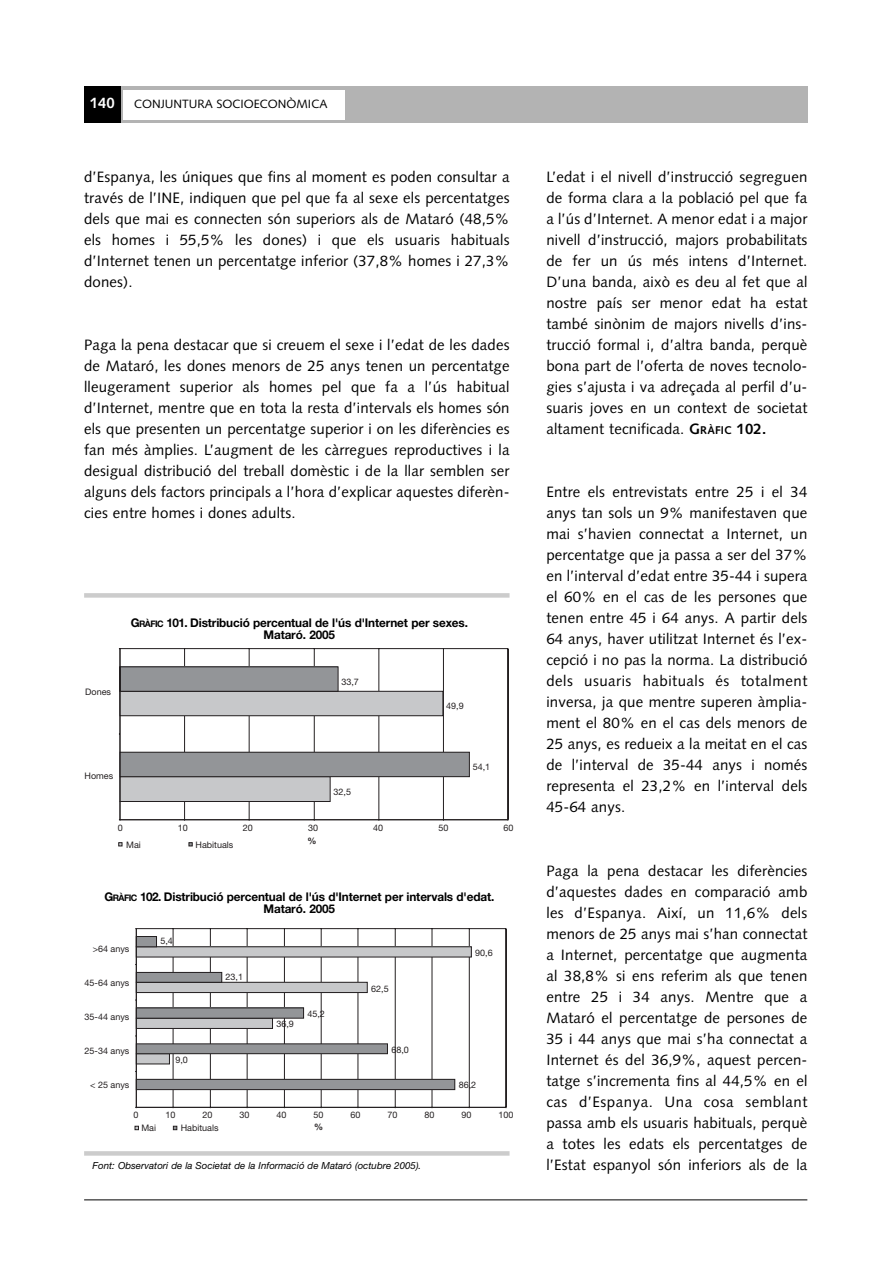
<style>
.page{position:relative;width:893px;height:1263px;background:#fff}
.page>*{position:absolute;margin:0;border:0;box-sizing:border-box;transform-origin:0 0}
.t1{font:15px/21px "Syntax";letter-spacing:.01em;color:#000;text-align:justify}
.t2{font:700 15px "Syntax";color:#fff}
.t3{font:700 12px/12px "Helvetica Neue";letter-spacing:-.01em;color:#000;text-align:center}
.t4{font:12px "Syntax";color:#000}
.t5{font:italic 9.75px "Helvetica Neue";color:#000}
.t6{font:9px "Helvetica Neue";color:#231f20}
.t7{font:700 9px "Helvetica Neue";color:#231f20}
.s1{font-size:9px}
.s2{font-weight:700}
.s3{font-weight:700;font-size:11.25px}
</style>
<div class="page">
<hr style="left:84px;top:1200px;width:723px;height:1px;background:#000">
<div style="left:84px;top:87px;width:723px;height:36px;background:#b3b3b3"></div>
<div style="left:124px;top:90px;width:221px;height:30px;background:#fff"></div>
<div style="left:84px;top:86px;width:36px;height:36px;background:#000"></div>
<hr style="left:506px;top:929px;width:1px;height:178px;background:#231f20">
<svg style="left:135px;top:928px;width:371px;height:181px"></svg>
<svg style="left:173px;top:1126px;width:4px;height:4px"></svg>
<svg style="left:134px;top:1126px;width:5px;height:4px"></svg>
<svg style="left:118px;top:842px;width:4px;height:4px"></svg>
<svg style="left:188px;top:842px;width:5px;height:4px"></svg>
<hr style="left:508px;top:649px;width:1px;height:171px;background:#231f20">
<svg style="left:118px;top:648px;width:390px;height:173px"></svg>
<div style="left:84px;top:593px;width:425px;height:5px;background:#ccc"></div>
<div style="left:84px;top:1151px;width:425px;height:5px;background:#ccc"></div>
<p class="t2" style="left:90px;top:97px;width:27px">140</p>
<p class="t4" style="left:134px;top:99px;width:195px">CONJUNTURA SOCIOECONÒMICA</p>
<p class="t1" style="left:84px;top:168px;width:427px">d’Espanya, les úniques que fins al moment es poden consultar a través de l’INE, indiquen que pel que fa al sexe els percentatges dels que mai es connecten són superiors als de Mataró (48,5% els homes i 55,5% les dones) i que els usuaris habituals d’Internet tenen un percentatge inferior (37,8% homes i 27,3% dones).</p>
<p class="t1" style="left:84px;top:336px;width:427px">Paga la pena destacar que si creuem el sexe i l’edat de les dades de Mataró, les dones menors de 25 anys tenen un percentatge lleugerament superior als homes pel que fa a l’ús habitual d’Internet, mentre que en tota la resta d’intervals els homes són els que presenten un percentatge superior i on les diferències es fan més àmplies. L’augment de les càrregues reproductives i la desigual distribució del treball domèstic i de la llar semblen ser alguns dels factors principals a l’hora d’explicar aquestes diferèn&shy;cies entre homes i dones adults.</p>
<p class="t3" style="left:131px;top:618px;width:339px">G<span class="s1">RÀFIC</span> 101. Distribució percentual de l'ús d'Internet per sexes.<br>Mataró. 2005</p>
<p class="t6" style="left:85px;top:689px;width:27px">Dones</p>
<p class="t6" style="left:85px;top:773px;width:30px">Homes</p>
<p class="t6" style="left:341px;top:678px;width:19px">33,7</p>
<p class="t6" style="left:333px;top:788px;width:19px">32,5</p>
<p class="t6" style="left:446px;top:703px;width:19px">49,9</p>
<p class="t6" style="left:472px;top:764px;width:19px">54,1</p>
<p class="t6" style="left:118px;top:825px;width:7px">0</p>
<p class="t6" style="left:178px;top:825px;width:12px">10</p>
<p class="t6" style="left:243px;top:825px;width:12px">20</p>
<p class="t6" style="left:308px;top:825px;width:12px">30</p>
<p class="t6" style="left:373px;top:825px;width:12px">40</p>
<p class="t6" style="left:438px;top:825px;width:12px">50</p>
<p class="t6" style="left:503px;top:825px;width:12px">60</p>
<p class="t6" style="left:126px;top:841px;width:16px">Mai</p>
<p class="t6" style="left:196px;top:841px;width:39px">Habituals</p>
<p class="t7" style="left:307px;top:837px;width:10px">%</p>
<p class="t3" style="left:104px;top:892px;width:391px">G<span class="s1">RÀFIC</span> 102. Distribució percentual de l'ús d'Internet per intervals d'edat.<br>Mataró. 2005</p>
<p class="t6" style="left:93px;top:946px;width:38px">&gt;64 anys</p>
<p class="t6" style="left:160px;top:938px;width:14px">5,4</p>
<p class="t6" style="left:475px;top:950px;width:19px">90,6</p>
<p class="t6" style="left:85px;top:980px;width:46px">45-64 anys</p>
<p class="t6" style="left:226px;top:973px;width:19px">23,1</p>
<p class="t6" style="left:371px;top:985px;width:19px">62,5</p>
<p class="t6" style="left:85px;top:1014px;width:46px">35-44 anys</p>
<p class="t6" style="left:276px;top:1021px;width:19px">36,9</p>
<p class="t6" style="left:307px;top:1010px;width:19px">45,2</p>
<p class="t6" style="left:85px;top:1048px;width:46px">25-34 anys</p>
<p class="t6" style="left:175px;top:1056px;width:14px">9,0</p>
<p class="t6" style="left:391px;top:1046px;width:19px">68,0</p>
<p class="t6" style="left:90px;top:1082px;width:41px">&lt; 25 anys</p>
<p class="t6" style="left:458px;top:1081px;width:19px">86,2</p>
<p class="t6" style="left:134px;top:1112px;width:7px">0</p>
<p class="t6" style="left:166px;top:1112px;width:12px">10</p>
<p class="t6" style="left:203px;top:1112px;width:12px">20</p>
<p class="t6" style="left:239px;top:1112px;width:12px">30</p>
<p class="t6" style="left:276px;top:1112px;width:12px">40</p>
<p class="t6" style="left:313px;top:1112px;width:12px">50</p>
<p class="t6" style="left:350px;top:1112px;width:12px">60</p>
<p class="t6" style="left:387px;top:1112px;width:12px">70</p>
<p class="t6" style="left:424px;top:1112px;width:12px">80</p>
<p class="t6" style="left:461px;top:1112px;width:12px">90</p>
<p class="t6" style="left:498px;top:1112px;width:17px">100</p>
<p class="t6" style="left:141px;top:1125px;width:16px">Mai</p>
<p class="t6" style="left:181px;top:1125px;width:39px">Habituals</p>
<p class="t7" style="left:314px;top:1124px;width:10px">%</p>
<p class="t5" style="left:93px;top:1162px;width:330px">Font: Observatori de la Societat de la Informació de Mataró (octubre 2005).</p>
<p class="t1" style="left:546px;top:168px;width:262px">L’edat i el nivell d’instrucció segreguen de forma clara a la població pel que fa a l’ús d’Internet. A menor edat i a major nivell d’instrucció, majors probabilitats de fer un ús més intens d’Internet.<br>D’una banda, això es deu al fet que al nostre país ser menor edat ha estat també sinònim de majors nivells d’ins&shy;trucció formal i, d’altra banda, perquè bona part de l’oferta de noves tecnolo&shy;gies s’ajusta i va adreçada al perfil d’u&shy;suaris joves en un context de societat altament tecnificada. <span class="s2">G</span><span class="s3">RÀFIC</span> <span class="s2">102.</span></p>
<p class="t1" style="left:546px;top:483px;width:262px">Entre els entrevistats entre 25 i el 34 anys tan sols un 9% manifestaven que mai s’havien connectat a Internet, un percentatge que ja passa a ser del 37% en l’interval d’edat entre 35-44 i supera el 60% en el cas de les persones que tenen entre 45 i 64 anys. A partir dels 64 anys, haver utilitzat Internet és l’ex&shy;cepció i no pas la norma. La distribució dels usuaris habituals és totalment inversa, ja que mentre superen àmplia&shy;ment el 80% en el cas dels menors de 25 anys, es redueix a la meitat en el cas de l’interval de 35-44 anys i només representa el 23,2% en l’interval dels 45-64 anys.</p>
<p class="t1" style="left:546px;top:862px;width:262px">Paga la pena destacar les diferències d’aquestes dades en comparació amb les d’Espanya. Així, un 11,6% dels menors de 25 anys mai s’han connectat a Internet, percentatge que augmenta al 38,8% si ens referim als que tenen entre 25 i 34 anys. Mentre que a Mataró el percentatge de persones de 35 i 44 anys que mai s’ha connectat a Internet és del 36,9%, aquest percen&shy;tatge s’incrementa fins al 44,5% en el cas d’Espanya. Una cosa semblant passa amb els usuaris habituals, perquè a totes les edats els percentatges de l’Estat espanyol són inferiors als de la</p>
</div>
